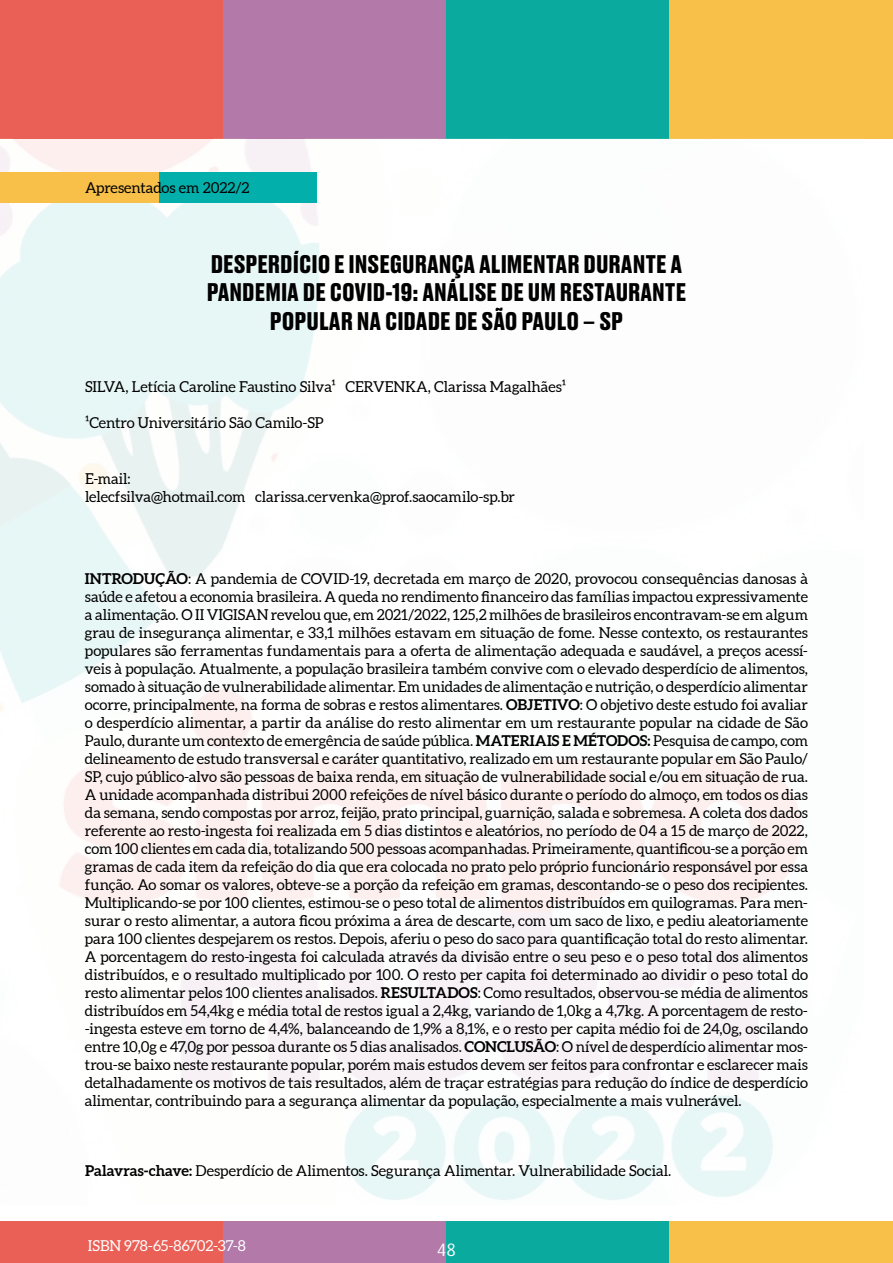
<style>
.page{position:relative;width:893px;height:1263px;background:#fff}
.page>*{position:absolute;margin:0;border:0;box-sizing:border-box;transform-origin:0 0}
.t1{font:700 24px/28.8px "Druk Text";color:#000;text-align:center}
.t2{font:18px "Dax";color:#fff}
.t3{font:15px/18px "Aleo";color:#000}
.t4{font:15px "Aleo";letter-spacing:-.005em;color:#fff}
.s1{font-weight:700}
</style>
<div class="page">
<div style="left:0;top:1221px;width:223px;height:42px;background:#ea6056"></div>
<div style="left:223px;top:1221px;width:223px;height:42px;background:#b279a9"></div>
<div style="left:446px;top:1221px;width:224px;height:42px;background:#0baa9f"></div>
<div style="left:670px;top:1221px;width:223px;height:42px;background:#f8bf49"></div>
<div style="left:0;top:0;width:223px;height:138px;background:#ea6056"></div>
<div style="left:223px;top:0;width:223px;height:138px;background:#b279a9"></div>
<div style="left:446px;top:0;width:224px;height:138px;background:#0baa9f"></div>
<div style="left:670px;top:0;width:223px;height:138px;background:#f8bf49"></div>
<img style="left:0;top:138px;width:863px;height:1062px">
<div style="left:158px;top:173px;width:158px;height:30px;background:#02afaa"></div>
<div style="left:0;top:173px;width:158px;height:30px;background:#f8bf49"></div>
<p class="t3" style="left:85px;top:179px;width:166px">Apresentados em 2022/2</p>
<h1 class="t1" style="left:207px;top:247px;width:481px">DESPERDÍCIO E INSEGURANÇA ALIMENTAR DURANTE A<br>PANDEMIA DE COVID-19: ANÁLISE DE UM RESTAURANTE<br>POPULAR NA CIDADE DE SÃO PAULO – SP</h1>
<p class="t3" style="left:85px;top:378px;width:483px">SILVA, Letícia Caroline Faustino Silva¹ CERVENKA, Clarissa Magalhães¹</p>
<p class="t3" style="left:85px;top:414px;width:240px">¹Centro Universitário São Camilo-SP</p>
<p class="t3" style="left:85px;top:470px;width:432px">E-mail:<br>lelecfsilva@hotmail.com clarissa.cervenka@prof.saocamilo-sp.br</p>
<p class="t3" style="left:85px;top:570px;width:725px;text-align:justify"><span class="s1">INTRODUÇÃO</span>: A pandemia de COVID-19, decretada em março de 2020, provocou consequências danosas à saúde e afetou a economia brasileira. A queda no rendimento financeiro das famílias impactou expressivamente a alimentação. O II VIGISAN revelou que, em 2021/2022, 125,2 milhões de brasileiros encontravam-se em algum grau de insegurança alimentar, e 33,1 milhões estavam em situação de fome. Nesse contexto, os restaurantes populares são ferramentas fundamentais para a oferta de alimentação adequada e saudável, a preços acessí&shy;veis à população. Atualmente, a população brasileira também convive com o elevado desperdício de alimentos, somado à situação de vulnerabilidade alimentar. Em unidades de alimentação e nutrição, o desperdício alimentar ocorre, principalmente, na forma de sobras e restos alimentares. <span class="s1">OBJETIVO</span>: O objetivo deste estudo foi avaliar o desperdício alimentar, a partir da análise do resto alimentar em um restaurante popular na cidade de São Paulo, durante um contexto de emergência de saúde pública. <span class="s1">MATERIAIS E MÉTODOS:</span> Pesquisa de campo, com delineamento de estudo transversal e caráter quantitativo, realizado em um restaurante popular em São Paulo/ SP, cujo público-alvo são pessoas de baixa renda, em situação de vulnerabilidade social e/ou em situação de rua.<br>A unidade acompanhada distribui 2000 refeições de nível básico durante o período do almoço, em todos os dias da semana, sendo compostas por arroz, feijão, prato principal, guarnição, salada e sobremesa. A coleta dos dados referente ao resto-ingesta foi realizada em 5 dias distintos e aleatórios, no período de 04 a 15 de março de 2022, com 100 clientes em cada dia, totalizando 500 pessoas acompanhadas. Primeiramente, quantificou-se a porção em gramas de cada item da refeição do dia que era colocada no prato pelo próprio funcionário responsável por essa função. Ao somar os valores, obteve-se a porção da refeição em gramas, descontando-se o peso dos recipientes.<br>Multiplicando-se por 100 clientes, estimou-se o peso total de alimentos distribuídos em quilogramas. Para men&shy;surar o resto alimentar, a autora ficou próxima a área de descarte, com um saco de lixo, e pediu aleatoriamente para 100 clientes despejarem os restos. Depois, aferiu o peso do saco para quantificação total do resto alimentar.<br>A porcentagem do resto-ingesta foi calculada através da divisão entre o seu peso e o peso total dos alimentos distribuídos, e o resultado multiplicado por 100. O resto per capita foi determinado ao dividir o peso total do resto alimentar pelos 100 clientes analisados. <span class="s1">RESULTADOS</span>: Como resultados, observou-se média de alimentos distribuídos em 54,4kg e média total de restos igual a 2,4kg, variando de 1,0kg a 4,7kg. A porcentagem de resto--ingesta esteve em torno de 4,4%, balanceando de 1,9% a 8,1%, e o resto per capita médio foi de 24,0g, oscilando entre 10,0g e 47,0g por pessoa durante os 5 dias analisados. <span class="s1">CONCLUSÃO</span>: O nível de desperdício alimentar mos&shy;trou-se baixo neste restaurante popular, porém mais estudos devem ser feitos para confrontar e esclarecer mais detalhadamente os motivos de tais resultados, além de traçar estratégias para redução do índice de desperdício alimentar, contribuindo para a segurança alimentar da população, especialmente a mais vulnerável.</p>
<p class="t3" style="left:85px;top:1162px;width:588px"><span class="s1">Palavras-chave:</span> Desperdício de Alimentos. Segurança Alimentar. Vulnerabilidade Social.</p>
<p class="t4" style="left:88px;top:1236px;width:159px">ISBN 978-65-86702-37-8</p>
<p class="t2" style="left:437px;top:1240px;width:21px">48</p>
</div>
